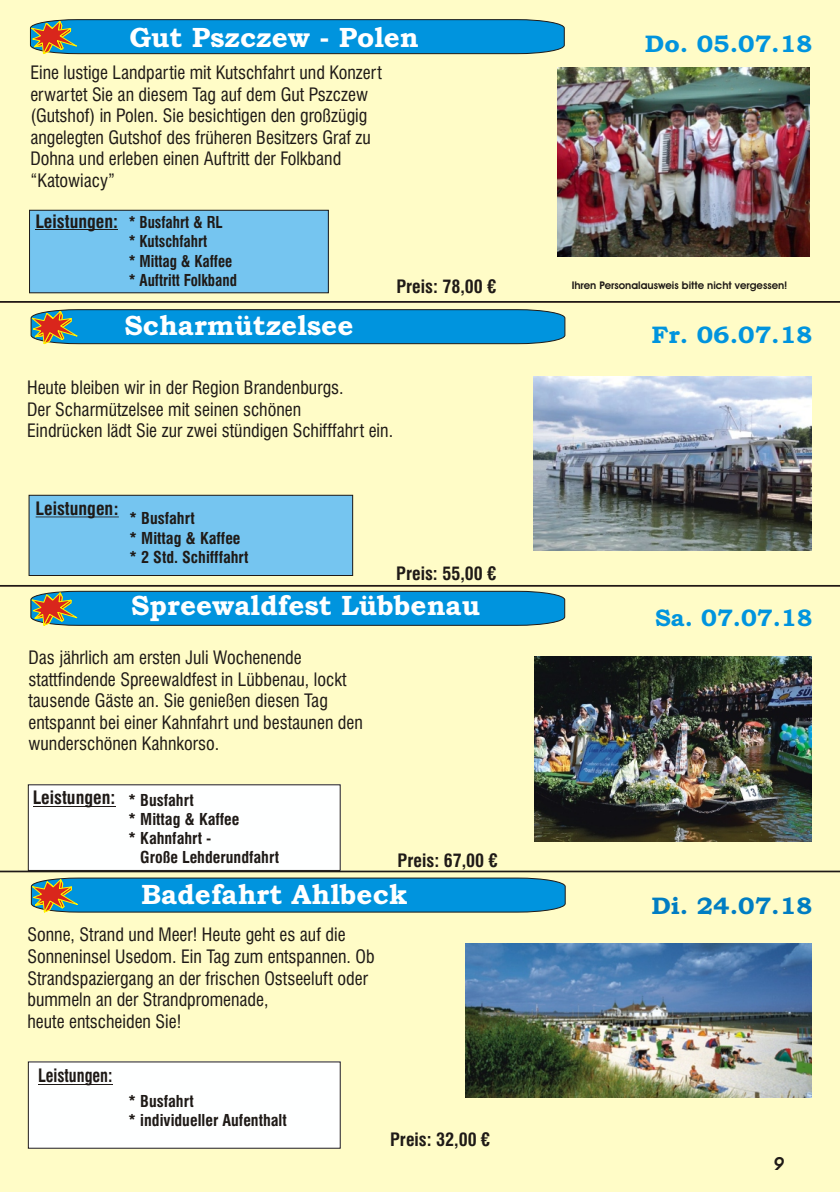
<style>
.page{position:relative;width:840px;height:1192px;background:#fffcc7}
.page>*{position:absolute;margin:0;border:0;box-sizing:border-box;transform-origin:0 0}
.t1{font:28px "Bookman Old Style";color:#fff}
.t2{font:24px "Bookman Old Style";color:#0094de;scale:1.04 1}
.t3{font:24px "Bookman Old Style";color:#007dc2;scale:1.04 1}
.t4{font:24px "Bookman Old Style";color:#0094de}
.t5{font:18px/21.6px "Swis 721 Cn BT";color:#1f1a17}
.t6{font:700 18px "Swis 721 Cn BT";color:#1f1a17}
.t7{font:700 18px "Swis 721 Cn BT";color:#1f1a17;scale:.9 1}
.t8{font:italic 700 18px "Avant Garde Bk BT";color:#1f1a17}
.t9{font:700 16px/19.2px "Swis 721 Cn BT";color:#1f1a17}
.t10{font:700 16px/19.2px "Swis 721 Cn BT";color:#1f1a17;scale:.93 1}
.t11{font:700 10.6px "Avant Garde Bk BT";color:#1f1a17}
.s1{font-size:18px}
.s2{font-family:"Avant Garde Bk BT"}
</style>
<div class="page">
<svg style="left:0;top:301px;width:840px;height:1px"></svg>
<div style="left:30px;top:210px;width:298px;height:83px;background:#75c5f0"></div>
<div style="left:29px;top:210px;width:300px;height:83px;border:1px solid #1f1a17"></div>
<hr style="left:35px;top:230px;width:83px;height:1px;background:#1f1a17">
<div style="left:29px;top:495px;width:324px;height:81px;background:#75c5f0"></div>
<div style="left:29px;top:495px;width:324px;height:81px;border:1px solid #1f1a17"></div>
<hr style="left:36px;top:517px;width:77px;height:1px;background:#1f1a17">
<svg style="left:30px;top:19px;width:535px;height:36px;background:#1690c9"></svg>
<svg style="left:30px;top:309px;width:535px;height:36px;background:#1690c9"></svg>
<svg style="left:0;top:585px;width:840px;height:41px"></svg>
<svg style="left:0;top:871px;width:840px;height:42px"></svg>
<div style="left:28px;top:785px;width:312px;height:85px;background:#feffff"></div>
<div style="left:28px;top:785px;width:312px;height:86px;border:1px solid #1f1a17"></div>
<div style="left:28px;top:1062px;width:312px;height:86px;background:#feffff"></div>
<hr style="left:33px;top:806px;width:82px;height:1px;background:#1f1a17">
<hr style="left:38px;top:1084px;width:75px;height:1px;background:#1f1a17">
<img style="left:558px;top:67px;width:251px;height:189px">
<img style="left:533px;top:376px;width:278px;height:174px">
<img style="left:535px;top:657px;width:276px;height:184px">
<img style="left:466px;top:943px;width:345px;height:155px">
<h1 class="t1" style="left:129px;top:27px;width:291px">Gut Pszczew - Polen</h1>
<p class="t5" style="left:30px;top:64px;width:353px">Eine lustige Landpartie mit Kutschfahrt und Konzert erwartet Sie an diesem Tag auf dem Gut Pszczew (Gutshof) in Polen. Sie besichtigen den großzügig angelegten Gutshof des früheren Besitzers Graf zu Dohna und erleben einen Auftritt der Folkband “Katowiacy”</p>
<p class="t10" style="left:128px;top:214px;width:118px;text-indent:-93px"><span class="s1">Leistungen:</span> * Busfahrt &amp; RL<br>* Kutschfahrt<br>* Mittag &amp; Kaffee * Auftritt Folkband</p>
<h1 class="t1" style="left:125px;top:315px;width:230px">Scharmützelsee</h1>
<p class="t6" style="left:396px;top:280px;width:102px">Preis: 78,00 €</p>
<p class="t5" style="left:27px;top:379px;width:368px">Heute bleiben wir in der Region Brandenburgs.<br>Der Scharmützelsee mit seinen schönen<br>Eindrücken lädt Sie zur zwei stündigen Schifffahrt ein.</p>
<p class="t6" style="left:36px;top:501px;width:85px">Leistungen<span class="s2">:</span></p>
<p class="t9" style="left:129px;top:511px;width:121px">* Busfahrt<br>* Mittag &amp; Kaffee * 2 Std. Schifffahrt</p>
<p class="t6" style="left:396px;top:566px;width:102px">Preis: 55,00 €</p>
<h1 class="t1" style="left:131px;top:595px;width:350px">Spreewaldfest Lübbenau</h1>
<p class="t5" style="left:28px;top:649px;width:336px">Das jährlich am ersten Juli Wochenende stattfindende Spreewaldfest in Lübbenau, lockt tausende Gäste an. Sie genießen diesen Tag entspannt bei einer Kahnfahrt und bestaunen den wunderschönen Kahnkorso.</p>
<p class="t6" style="left:33px;top:790px;width:84px">Leistungen:</p>
<p class="t9" style="left:128px;top:792px;width:113px">* Busfahrt<br>* Mittag &amp; Kaffee * Kahnfahrt -</p>
<p class="t9" style="left:140px;top:850px;width:140px">Große Lehderundfahrt</p>
<p class="t6" style="left:398px;top:853px;width:102px">Preis: 67,00 €</p>
<h1 class="t1" style="left:141px;top:884px;width:268px">Badefahrt Ahlbeck</h1>
<p class="t5" style="left:27px;top:926px;width:349px">Sonne, Strand und Meer! Heute geht es auf die Sonneninsel Usedom. Ein Tag zum entspannen. Ob Strandspaziergang an der frischen Ostseeluft oder bummeln an der Strandpromenade,<br>heute entscheiden Sie!</p>
<p class="t7" style="left:38px;top:1068px;width:84px">Leistungen:</p>
<p class="t9" style="left:128px;top:1093px;width:160px">* Busfahrt<br>* individueller Aufenthalt</p>
<p class="t6" style="left:390px;top:1132px;width:102px">Preis: 32,00 €</p>
<h2 class="t2" style="left:645px;top:34px;width:163px">Do. 05.07.18</h2>
<p class="t11" style="left:572px;top:281px;width:217px">Ihren Personalausweis bitte nicht vergessen!</p>
<h2 class="t2" style="left:651px;top:326px;width:156px">Fr. 06.07.18</h2>
<h2 class="t4" style="left:655px;top:609px;width:159px">Sa. 07.07.18</h2>
<h2 class="t3" style="left:651px;top:897px;width:156px">Di. 24.07.18</h2>
<p class="t8" style="left:774px;top:1156px;width:12px">9</p>
</div>
